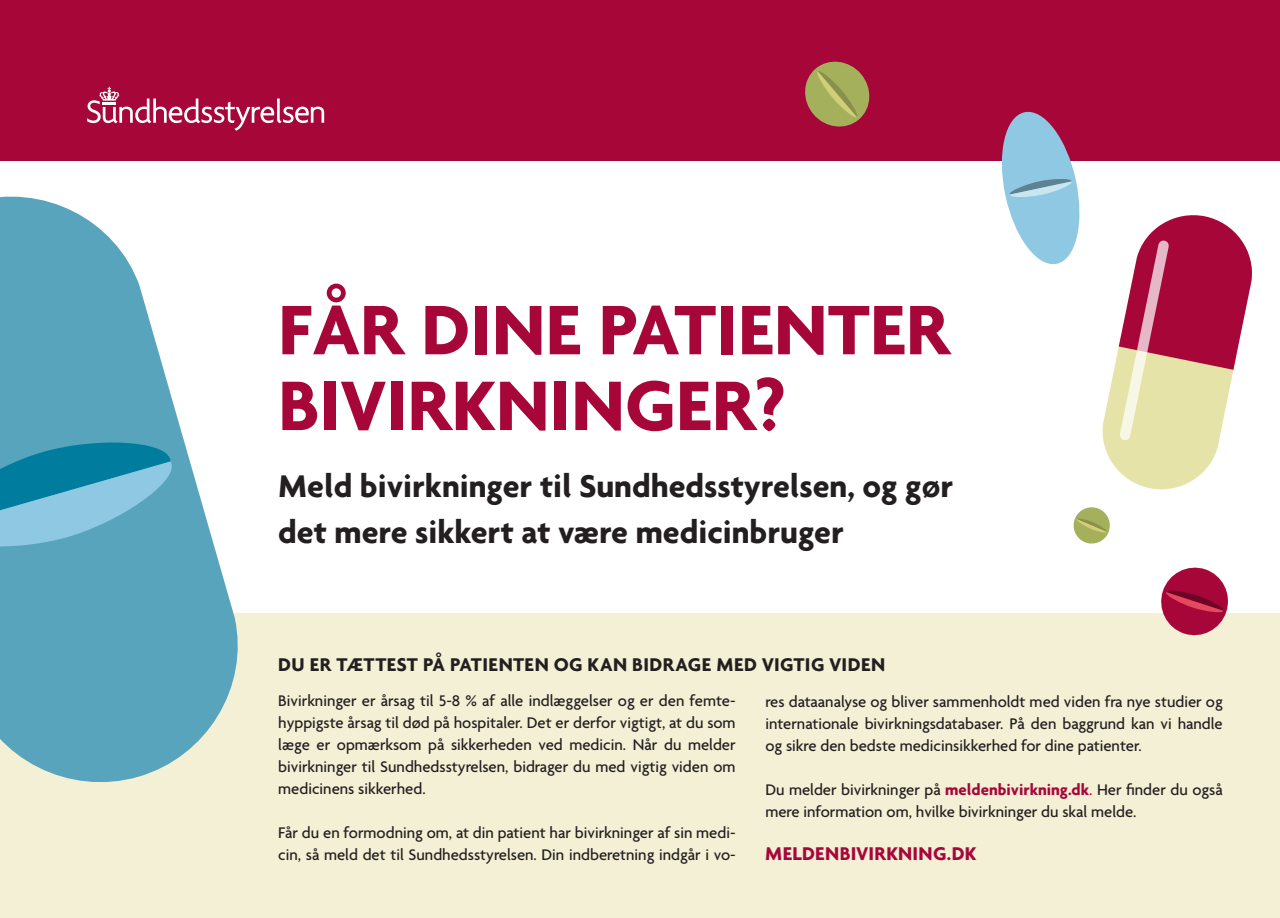
<style>
.page{position:relative;width:1280px;height:918px;background:#fff}
.page>*{position:absolute;margin:0;border:0;box-sizing:border-box;transform-origin:0 0}
.t1{font:700 75.77px/75.8px "Agenda";color:#a70639}
.t2{font:700 33.95px/45.9px "Agenda";color:#231f20}
.t3{font:700 19.95px "Agenda";letter-spacing:.02em;color:#231f20}
.t4{font:700 19.95px "Agenda";letter-spacing:.015em;color:#a70639}
.t5{font:500 16.62px/21.9px "Agenda";color:#231f20;text-align:justify}
.s1{font-weight:700;color:#a70639}
.s2{color:#a70639}
</style>
<div class="page">
<div style="left:0;top:614px;width:1280px;height:304px;background:#f3f0d5"></div>
<div style="left:0;top:0;width:1280px;height:161px;background:#a70639"></div>
<svg style="left:0;top:196px;width:250px;height:586px;fill:#58a4bc"></svg>
<svg style="left:0;top:437px;width:177px;height:115px;background:#4ea3bf"></svg>
<svg style="left:1157px;top:567px;width:75px;height:69px"></svg>
<svg style="left:1001px;top:111px;width:79px;height:154px"></svg>
<svg style="left:1073px;top:507px;width:37px;height:37px"></svg>
<svg style="left:1102px;top:215px;width:150px;height:275px"></svg>
<svg style="left:805px;top:61px;width:65px;height:66px"></svg>
<svg style="left:87px;top:87px;width:237px;height:44px"></svg>
<h1 class="t1" style="left:278px;top:290px;width:673px">FÅR DINE PATIENTER<br>BIVIRKNINGER?</h1>
<h2 class="t2" style="left:278px;top:462px;width:676px">Meld bivirkninger til Sundhedsstyrelsen, og gør det mere sikkert at være medicinbruger</h2>
<p class="t3" style="left:278px;top:652px;width:609px">DU ER TÆTTEST PÅ PATIENTEN OG KAN BIDRAGE MED VIGTIG VIDEN</p>
<p class="t5" style="left:278px;top:691px;width:459px">Bivirkninger er årsag til 5-8 % af alle indlæggelser og er den femte&shy;hyppigste årsag til død på hospitaler. Det er derfor vigtigt, at du som læge er opmærksom på sikkerheden ved medicin. Når du melder bivirkninger til Sundhedsstyrelsen, bidrager du med vigtig viden om medicinens sikkerhed.</p>
<p class="t5" style="left:278px;top:822px;width:459px">Får du en formodning om, at din patient har bivirkninger af sin medi&shy;cin, så meld det til Sundhedsstyrelsen. Din indberetning indgår i vo-</p>
<p class="t5" style="left:765px;top:692px;width:459px">res dataanalyse og bliver sammenholdt med viden fra nye studier og internationale bivirkningsdatabaser. På den baggrund kan vi handle og sikre den bedste medicinsikkerhed for dine patienter.</p>
<p class="t5" style="left:765px;top:779px;width:459px">Du melder bivirkninger på <span class="s1">meldenbivirkning.dk</span><span class="s2">.</span> Her finder du også mere information om, hvilke bivirkninger du skal melde.</p>
<p class="t4" style="left:765px;top:841px;width:213px">MELDENBIVIRKNING.DK</p>
</div>
